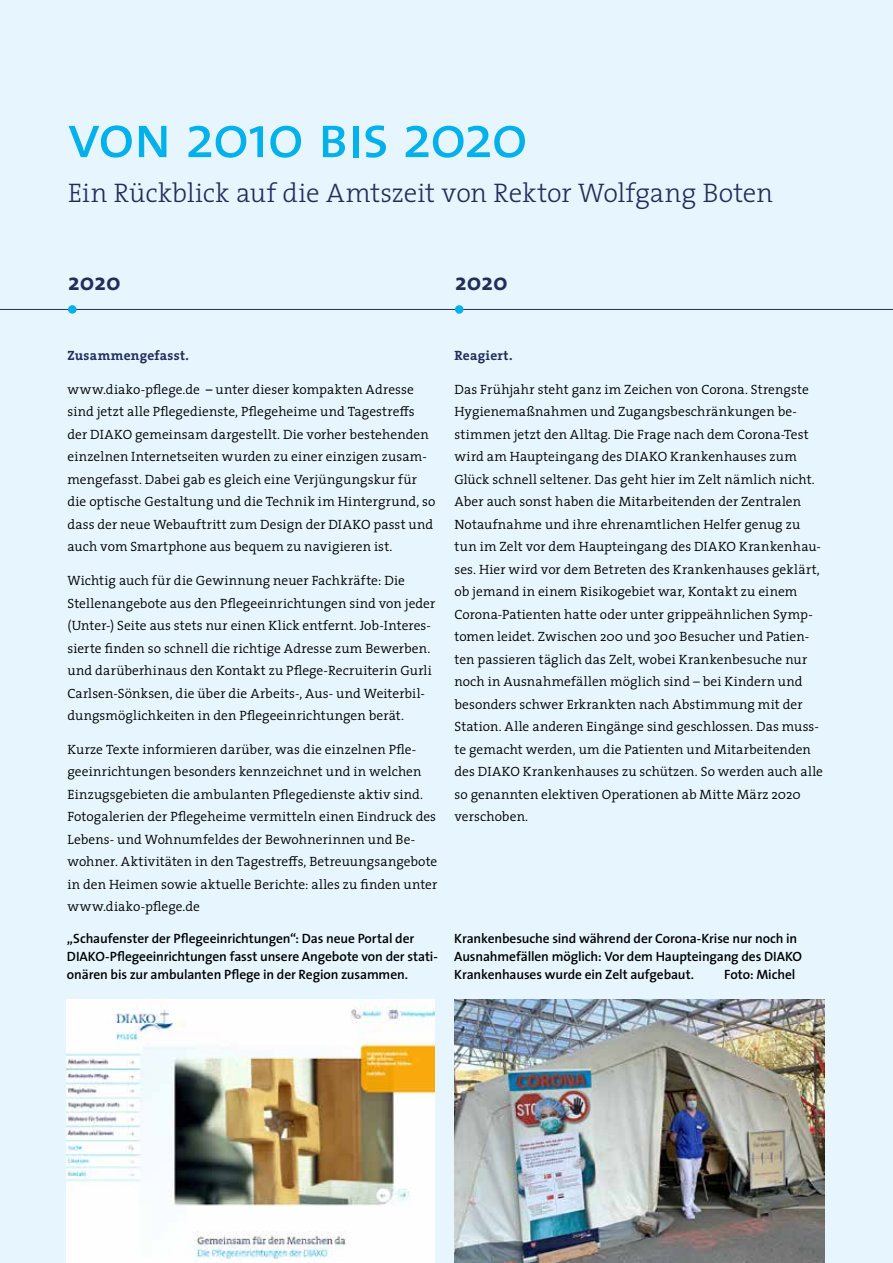
<style>
.page{position:relative;width:893px;height:1263px;background:#e6f5fe}
.page>*{position:absolute;margin:0;border:0;box-sizing:border-box;transform-origin:0 0}
.t1{font:60px "The Sans";letter-spacing:-.025em;color:#00b1eb}
.t2{font:300 27px "The Serif";letter-spacing:-.005em;color:#232d5b}
.t3{font:700 24px "The Sans";letter-spacing:.01em;color:#232d5b}
.t4{font:300 13.5px/22.5px "The Serif";letter-spacing:.005em;color:#000}
.t5{font:600 13.5px/18px "The Sans";letter-spacing:-.01em;color:#000}
.t6{font:700 13.5px "The Serif";letter-spacing:.015em;color:#232d5b}
.s1{font-family:"The Sans Regular Caps"}
.s2{font-family:"The Sans";font-weight:400}
</style>
<div class="page">
<hr style="left:0;top:309px;width:893px;height:1px;background:#232d5b">
<div style="left:68px;top:305px;width:9px;height:9px;background:#00b1eb;border-radius:50%"></div>
<div style="left:455px;top:305px;width:8px;height:9px;background:#00b1eb;border-radius:50%"></div>
<img style="left:454px;top:999px;width:370px;height:264px">
<img style="left:67px;top:999px;width:367px;height:264px">
<h1 class="t1" style="left:68px;top:87px;width:461px"><span class="s1">von</span> 2010 <span class="s1">bis</span> 2020</h1>
<h2 class="t2" style="left:68px;top:171px;width:707px">Ein Rückblick auf die Amtszeit von Rektor Wolfgang Boten</h2>
<h3 class="t3" style="left:68px;top:262px;width:54px">2020</h3>
<h3 class="t3" style="left:455px;top:262px;width:54px">2020</h3>
<p class="t6" style="left:67px;top:344px;width:123px">Zusammengefasst.</p>
<p class="t4" style="left:67px;top:377px;width:370px">www.diako-pflege.de <span class="s2">–</span> unter dieser kompakten Adresse sind jetzt alle Pflegedienste, Pflegeheime und Tagestreffs der DIAKO gemeinsam dargestellt. Die vorher bestehenden einzelnen Internetseiten wurden zu einer einzigen zusam&shy;mengefasst. Dabei gab es gleich eine Verjüngungskur für die optische Gestaltung und die Technik im Hintergrund, so dass der neue Webauftritt zum Design der DIAKO passt und auch vom Smartphone aus bequem zu navigieren ist.</p>
<p class="t4" style="left:67px;top:569px;width:369px">Wichtig auch für die Gewinnung neuer Fachkräfte: Die Stellenangebote aus den Pflegeeinrichtungen sind von jeder (Unter-) Seite aus stets nur einen Klick entfernt. Job-Interes&shy;sierte finden so schnell die richtige Adresse zum Bewerben. und darüberhinaus den Kontakt zu Pflege-Recruiterin Gurli Carlsen-Sönksen, die über die Arbeits-, Aus- und Weiterbil&shy;dungsmöglichkeiten in den Pflegeeinrichtungen berät.</p>
<p class="t4" style="left:67px;top:738px;width:371px">Kurze Texte informieren darüber, was die einzelnen Pfle&shy;geeinrichtungen besonders kennzeichnet und in welchen Einzugsgebieten die ambulanten Pflegedienste aktiv sind.<br>Fotogalerien der Pflegeheime vermitteln einen Eindruck des Lebens- und Wohnumfeldes der Bewohnerinnen und Be&shy;wohner. Aktivitäten in den Tagestreffs, Betreuungsangebote in den Heimen sowie aktuelle Berichte: alles zu finden unter www.diako-pflege.de</p>
<p class="t5" style="left:67px;top:928px;width:372px">„Schaufenster der Pflegeeinrichtungen“: Das neue Portal der<br>DIAKO-Pflegeeinrichtungen fasst unsere Angebote von der stati&shy;onären bis zur ambulanten Pflege in der Region zusammen.</p>
<p class="t6" style="left:454px;top:344px;width:60px">Reagiert.</p>
<p class="t4" style="left:454px;top:378px;width:370px">Das Frühjahr steht ganz im Zeichen von Corona. Strengste Hygienemaßnahmen und Zugangsbeschränkungen be&shy;stimmen jetzt den Alltag. Die Frage nach dem Corona-Test wird am Haupteingang des DIAKO Krankenhauses zum Glück schnell seltener. Das geht hier im Zelt nämlich nicht.<br>Aber auch sonst haben die Mitarbeitenden der Zentralen Notaufnahme und ihre ehrenamtlichen Helfer genug zu tun im Zelt vor dem Haupteingang des DIAKO Krankenhau&shy;ses. Hier wird vor dem Betreten des Krankenhauses geklärt, ob jemand in einem Risikogebiet war, Kontakt zu einem Corona-Patienten hatte oder unter grippeähnlichen Symp&shy;tomen leidet. Zwischen 200 und 300 Besucher und Patien&shy;ten passieren täglich das Zelt, wobei Krankenbesuche nur noch in Ausnahmefällen möglich sind – bei Kindern und besonders schwer Erkrankten nach Abstimmung mit der Station. Alle anderen Eingänge sind geschlossen. Das muss&shy;te gemacht werden, um die Patienten und Mitarbeitenden des DIAKO Krankenhauses zu schützen. So werden auch alle so genannten elektiven Operationen ab Mitte März 2020 verschoben.</p>
<p class="t5" style="left:454px;top:928px;width:349px">Krankenbesuche sind während der Corona-Krise nur noch in<br>Ausnahmefällen möglich: Vor dem Haupteingang des DIAKO<br>Krankenhauses wurde ein Zelt aufgebaut.</p>
<p class="t5" style="left:724px;top:964px;width:73px">Foto: Michel</p>
</div>
